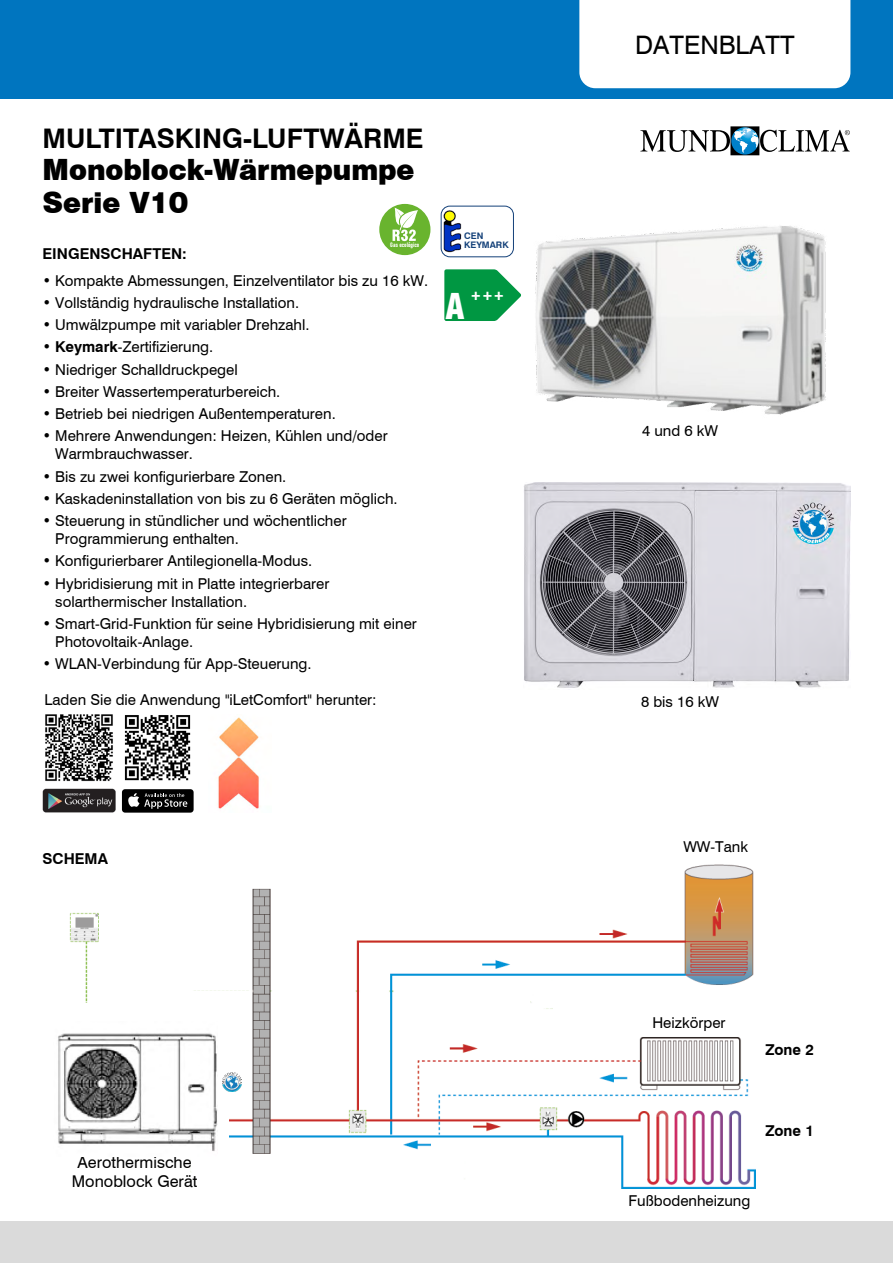
<style>
.page{position:relative;width:893px;height:1263px;background:#fff}
.page>*{position:absolute;margin:0;border:0;box-sizing:border-box;transform-origin:0 0}
.t1{font:900 condensed 34.8px "Swiss 721 BT";color:#fff}
.t2{font:27px/32.4px "Swiss 721 BT Black No 2";color:#000}
.t3{font:700 27px "Swiss 721 BT";color:#000}
.t4{font:25.5px "Swiss 721 BT";color:#000}
.t5{font:16.2px/19.5px "Swiss 721 BT";color:#000;text-align:center}
.t6{font:15px/18px "Swiss 721 BT";color:#000}
.t7{font:700 15px "Swiss 721 BT";color:#000}
.t8{font:900 condensed 13.8px "Swiss 721 BT";color:#fff}
.t9{font:700 9px "Swiss 721 BT";color:#144179}
.t10{font:700 condensed 6.45px "Bahnschrift";color:#fff}
.s1{font-weight:700}
</style>
<div class="page">
<div style="left:0;top:0;width:893px;height:99px;background:#0075bf"></div>
<div style="left:579px;top:0;width:271px;height:88px;background:#fff"></div>
<div style="left:0;top:1221px;width:893px;height:42px;background:#dadada"></div>
<img style="left:524px;top:482px;width:327px;height:206px">
<img style="left:535px;top:226px;width:291px;height:189px">
<img style="left:69px;top:864px;width:687px;height:324px">
<div style="left:43px;top:1003px;width:186px;height:153px;background:#fff"></div>
<img style="left:58px;top:1033px;width:160px;height:118px">
<img style="left:223px;top:1073px;width:19px;height:19px">
<img style="left:43px;top:788px;width:72px;height:25px">
<div style="left:122px;top:789px;width:72px;height:24px;background:#000;border-radius:3px"></div>
<svg style="left:128px;top:793px;width:59px;height:16px"></svg>
<img style="left:45px;top:714px;width:68px;height:68px">
<img style="left:124px;top:715px;width:67px;height:66px">
<img style="left:218px;top:717px;width:41px;height:92px">
<svg style="left:444px;top:269px;width:77px;height:52px"></svg>
<div style="left:731px;top:127px;width:28px;height:28px;border:1px solid #000"></div>
<svg style="left:731px;top:127px;width:28px;height:28px"></svg>
<svg style="left:640px;top:129px;width:210px;height:24px"></svg>
<div style="left:441px;top:206px;width:73px;height:51px;border:1px solid #144179;border-radius:9px"></div>
<img style="left:443px;top:210px;width:18px;height:42px">
<div style="left:379px;top:204px;width:51px;height:51px;background:#69b42e;border-radius:50%"></div>
<svg style="left:393px;top:208px;width:25px;height:33px"></svg>
<h2 class="t3" style="left:43px;top:122px;width:383px">MULTITASKING-LUFTWÄRME</h2>
<h2 class="t2" style="left:43px;top:153px;width:373px">Monoblock-Wärmepumpe<br>Serie V10</h2>
<p class="t7" style="left:43px;top:245px;width:146px">EINGENSCHAFTEN:</p>
<p class="t6" style="left:43px;top:271px;width:387px">• Kompakte Abmessungen, Einzelventilator bis zu 16 kW.</p>
<p class="t6" style="left:43px;top:293px;width:258px">• Vollständig hydraulische Installation.</p>
<p class="t6" style="left:43px;top:316px;width:269px">• Umwälzpumpe mit variabler Drehzahl.</p>
<p class="t6" style="left:43px;top:338px;width:172px"><span class="s1">• Keymark</span>-Zertifizierung.</p>
<p class="t6" style="left:43px;top:360px;width:197px">• Niedriger Schalldruckpegel</p>
<p class="t6" style="left:43px;top:382px;width:239px">• Breiter Wassertemperaturbereich.</p>
<p class="t6" style="left:43px;top:405px;width:295px">• Betrieb bei niedrigen Außentemperaturen.</p>
<p class="t6" style="left:55px;top:427px;width:334px;text-indent:-13px">• Mehrere Anwendungen: Heizen, Kühlen und/oder<br>Warmbrauchwasser.</p>
<p class="t6" style="left:43px;top:467px;width:245px">• Bis zu zwei konfigurierbare Zonen.</p>
<p class="t6" style="left:43px;top:489px;width:357px">• Kaskadeninstallation von bis zu 6 Geräten möglich.</p>
<p class="t6" style="left:55px;top:512px;width:293px;text-indent:-13px">• Steuerung in stündlicher und wöchentlicher<br>Programmierung enthalten.</p>
<p class="t6" style="left:43px;top:552px;width:271px">• Konfigurierbarer Antilegionella-Modus.</p>
<p class="t6" style="left:55px;top:574px;width:276px;text-indent:-13px">• Hybridisierung mit in Platte integrierbarer solarthermischer Installation.</p>
<p class="t6" style="left:55px;top:614px;width:363px;text-indent:-13px">• Smart-Grid-Funktion für seine Hybridisierung mit einer<br>Photovoltaik-Anlage.</p>
<p class="t6" style="left:43px;top:655px;width:271px">• WLAN-Verbindung für App-Steuerung.</p>
<p class="t9" style="left:464px;top:231px;width:21px">CEN</p>
<p class="t10" style="left:390px;top:240px;width:30px">Gas ecológico</p>
<p class="t9" style="left:464px;top:240px;width:46px">KEYMARK</p>
<h1 class="t1" style="left:446px;top:285px;width:21px">A</h1>
<p class="t8" style="left:470px;top:286px;width:36px">+++</p>
<p class="t6" style="left:44px;top:690px;width:334px">Laden Sie die Anwendung "iLetComfort" herunter:</p>
<p class="t7" style="left:43px;top:850px;width:67px">SCHEMA</p>
<p class="t5" style="left:72px;top:1152px;width:127px">Aerothermische<br>Monoblock Gerät</p>
<h3 class="t4" style="left:635px;top:29px;width:161px">DATENBLATT</h3>
<p class="t6" style="left:642px;top:421px;width:78px">4 und 6 kW</p>
<p class="t6" style="left:641px;top:692px;width:80px">8 bis 16 kW</p>
<p class="t6" style="left:683px;top:838px;width:66px">WW-Tank</p>
<p class="t6" style="left:652px;top:1013px;width:75px">Heizkörper</p>
<p class="t7" style="left:765px;top:1040px;width:50px">Zone 2</p>
<p class="t7" style="left:765px;top:1122px;width:50px">Zone 1</p>
<p class="t6" style="left:628px;top:1191px;width:123px">Fußbodenheizung</p>
</div>
